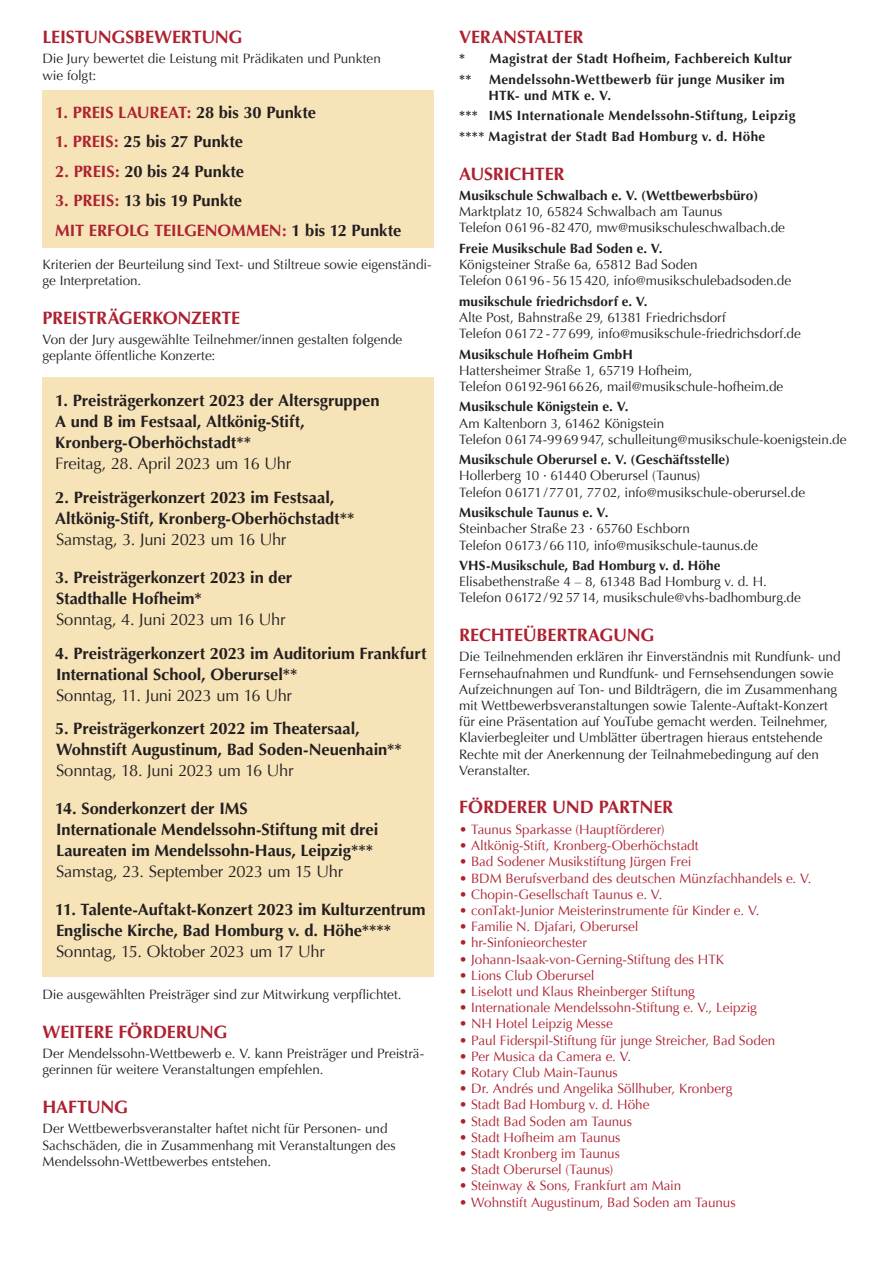
<style>
.page{position:relative;width:893px;height:1263px;background:#fff}
.page>*{position:absolute;margin:0;border:0;box-sizing:border-box;transform-origin:0 0}
.t1{font:700 18px "Optima";letter-spacing:-.01em;color:#ad2231}
.t2{font:700 16.5px/21px "Optima";letter-spacing:-.005em;color:#231f20}
.t3{font:16.5px "Optima";letter-spacing:-.02em;color:#231f20}
.t4{font:700 16.5px/29.5px "Optima";letter-spacing:-.005em;color:#ad2231}
.t5{font:13.5px/16.2px "Optima";letter-spacing:-.005em;color:#231f20}
.t6{font:13.5px "Optima";color:#ad2231}
.t7{font:700 13.5px/20.4px "Optima";letter-spacing:.015em;color:#231f20}
.s1{color:#231f20}
.s2{color:#ad2231}
</style>
<div class="page">
<div style="left:43px;top:90px;width:391px;height:158px;background:#f6e3b8"></div>
<div style="left:43px;top:377px;width:391px;height:600px;background:#f6e3b8"></div>
<h1 class="t1" style="left:43px;top:26px;width:202px">Leistungsbewertung</h1>
<p class="t5" style="left:43px;top:51px;width:340px">Die Jury bewertet die Leistung mit Prädikaten und Punkten wie folgt:</p>
<p class="t4" style="left:55px;top:97px;width:262px">1. Preis Lau reat: <span class="s1">28 bis 30 Punkte</span></p>
<p class="t2" style="left:55px;top:131px;width:189px"><span class="s2">1. Preis:</span> 25 bis 27 Punkte</p>
<p class="t2" style="left:55px;top:161px;width:190px"><span class="s2">2. Preis:</span> 20 bis 24 Punkte</p>
<p class="t4" style="left:55px;top:186px;width:348px">3. Preis: <span class="s1">13 bis 19 Punkte<br></span>Mit Erfolg teilgenommen : <span class="s1">1 bis 12 Punkte</span></p>
<p class="t5" style="left:43px;top:256px;width:391px">Kriterien der Beurteilung sind Text- und Stiltreue sowie eigenständi&shy;ge Interpretation.</p>
<h1 class="t1" style="left:43px;top:307px;width:199px">Preisträgerkonzerte</h1>
<p class="t5" style="left:43px;top:332px;width:361px">Von der Jury ausgewählte Teilnehmer/innen gestalten folgende geplante öffentliche Konzerte:</p>
<p class="t2" style="left:55px;top:390px;width:326px">1. Preisträgerkonzert 2023 der Altersgruppen<br>A und B im Festsaal, Altkönig-Stift,<br>Kronberg-Oberhöchstadt**</p>
<p class="t3" style="left:55px;top:454px;width:237px">Freitag, 28. April 2023 um 16 Uhr</p>
<p class="t2" style="left:55px;top:487px;width:301px">2. Preisträgerkonzert 2023 im Festsaal,<br>Altkönig-Stift, Kronberg-Oberhöchstadt**</p>
<p class="t3" style="left:56px;top:530px;width:232px">Samstag, 3. Juni 2023 um 16 Uhr</p>
<p class="t2" style="left:55px;top:567px;width:239px">3. Preisträgerkonzert 2023 in der<br>Stadthalle H ofheim*</p>
<p class="t3" style="left:56px;top:610px;width:231px">Sonntag, 4. Juni 2023 um 16 Uhr</p>
<p class="t2" style="left:43px;top:643px;width:385px;text-indent:13px">4. Preisträgerkonzert 2023 im Auditorium Frankfurt<br>I nternational School, Oberursel**</p>
<p class="t3" style="left:56px;top:685px;width:237px">Sonntag, 11. Juni 2023 um 16 Uhr</p>
<p class="t2" style="left:43px;top:718px;width:361px;text-indent:13px">5. Preisträgerkonzert 2022 im Theatersaal,<br>Wohnstift Augustinum, Bad Soden-Neuenhain**</p>
<p class="t3" style="left:56px;top:761px;width:239px">Sonntag, 18. Juni 2023 um 16 Uhr</p>
<p class="t2" style="left:43px;top:798px;width:337px;text-indent:13px">14. Sonderkonzert der IMS<br>I nternationale Mendelssohn-Stiftung mit drei<br>Laureaten im Mendelssohn-Haus, Leipzig***</p>
<p class="t3" style="left:56px;top:862px;width:289px">Samstag, 23. September 2023 um 15 Uhr</p>
<p class="t2" style="left:43px;top:899px;width:384px;text-indent:13px">11. Talente-Auftakt-Konzert 2023 im Kulturzentrum<br>Englische Kirche, Bad H omburg v. d. H öhe****</p>
<p class="t3" style="left:56px;top:942px;width:270px">Sonntag, 15. Oktober 2023 um 17 Uhr</p>
<p class="t5" style="left:43px;top:986px;width:361px">Die ausgewählten Preisträger sind zur Mitwirkung verpflichtet.</p>
<h1 class="t1" style="left:43px;top:1021px;width:186px">Weitere Förderung</h1>
<p class="t5" style="left:43px;top:1046px;width:383px">Der Mendelssohn-Wettbewerb e. V. kann Preisträger und Preisträ&shy;gerinnen für weitere Veranstaltungen empfehlen.</p>
<h1 class="t1" style="left:43px;top:1096px;width:87px">Haftung</h1>
<p class="t5" style="left:43px;top:1121px;width:355px">Der Wettbewerbsveranstalter haftet nicht für Personen- und<br>Sachschäden, die in Zusammenhang mit Veranstaltungen des<br>Mendelssohn-Wettbewerbes entstehen.</p>
<h1 class="t1" style="left:459px;top:26px;width:126px">Veranstalter</h1>
<p class="t7" style="left:459px;top:49px;width:334px">* Magistrat der Stadt H ofheim, Fachbereich Kultur **</p>
<p class="t7" style="left:488px;top:71px;width:298px;line-height:16.2px">Mendelssohn-Wettbewerb für junge Musiker im<br>HTK- und MTK e. V.</p>
<p class="t7" style="left:459px;top:106px;width:338px">*** IMS I nternationale Mendelssohn-Stiftung, Leipzig **** Magistrat der Stadt Bad H omburg v. d. H öhe</p>
<h1 class="t1" style="left:459px;top:163px;width:12px">Aus</h1>
<h1 class="t1" style="left:493px;top:163px;width:73px">richter</h1>
<p class="t7" style="left:459px;top:185px;width:300px">Musikschule Schwalbach e. V. (Wettbewerbsbüro)</p>
<p class="t5" style="left:459px;top:204px;width:327px">Marktplatz 10, 65824 Schwalbach am Taunus<br>Telefon 06196-82470, mw@musikschuleschwalbach.de</p>
<p class="t7" style="left:459px;top:238px;width:205px">Freie Musikschule Bad Soden e. V.</p>
<p class="t5" style="left:459px;top:257px;width:333px">Königsteiner Straße 6a, 65812 Bad Soden<br>Telefon 06196-5615420, info@musikschulebadsoden.de</p>
<p class="t7" style="left:459px;top:291px;width:190px">musikschule friedrichsdorf e. V.</p>
<p class="t5" style="left:459px;top:309px;width:343px">Alte Post, Bahnstraße 29, 61381 Friedrichsdorf<br>Telefon 06172-77699, info@musikschule-friedrichsdorf.de</p>
<p class="t7" style="left:459px;top:344px;width:173px">Musikschule Hofheim GmbH</p>
<p class="t5" style="left:459px;top:362px;width:326px">Hattersheimer Straße 1, 65719 Hofheim,<br>Telefon 06192-9616626, mail@musikschule-hofheim.de</p>
<p class="t7" style="left:459px;top:397px;width:171px">Musikschule Königstein e. V.</p>
<p class="t5" style="left:459px;top:415px;width:389px">Am Kaltenborn 3, 61462 Königstein<br>Telefon 06174-9969 947, schulleitung@musikschule-koenigstein.de</p>
<p class="t7" style="left:459px;top:450px;width:272px">Musikschule Oberursel e. V. (Geschäftsstelle)</p>
<p class="t5" style="left:459px;top:468px;width:347px">Hollerberg 10 · 61440 Oberursel (Taunus)<br>Telefon 06171/7701, 7702, info@musikschule-oberursel.de</p>
<p class="t7" style="left:459px;top:502px;width:151px">Musikschule Taunus e. V.</p>
<p class="t5" style="left:459px;top:521px;width:300px">Steinbacher Straße 23 · 65760 Eschborn<br>Telefon 06173/66110, info@musikschule-taunus.de</p>
<p class="t7" style="left:459px;top:555px;width:263px">VH S-Musikschule, Bad Homburg v. d. Höhe</p>
<p class="t5" style="left:459px;top:574px;width:343px">Elisabethenstraße 4 – 8, 61348 Bad Homburg v. d. H.<br>Telefon 06172/925714, musikschule@vhs-badhomburg.de</p>
<h1 class="t1" style="left:459px;top:624px;width:197px">Rechteübertragung</h1>
<p class="t5" style="left:459px;top:649px;width:383px">Die Teilnehmenden erklären ihr Einverständnis mit Rundfunk- und Fernsehaufnahmen und Rundfunk- und Fernsehsendungen sowie Aufzeichnungen auf Ton- und Bildträgern, die im Zusammenhang mit Wettbewerbsveranstaltungen sowie Talente-Auftakt-Konzert für eine Präsentation auf YouTube gemacht werden. Teilnehmer, Klavierbegleiter und Umblätter übertragen hieraus entstehende Rechte mit der Anerkennung der Teilnahmebedingung auf den Veranstalter.</p>
<h1 class="t1" style="left:459px;top:797px;width:108px">Förderer und</h1>
<h1 class="t1" style="left:599px;top:797px;width:76px">Partn er</h1>
<p class="t6" style="left:459px;top:821px;width:207px">• Taunus Sparkasse (Hauptförderer)</p>
<p class="t6" style="left:459px;top:838px;width:241px">• Altkönig-Stift, Kronberg-Oberhöchstadt</p>
<p class="t6" style="left:459px;top:854px;width:234px">• Bad Sodener Musikstiftung Jürgen Frei</p>
<p class="t6" style="left:459px;top:870px;width:354px">• BDM Berufsverband des deutschen Münzfachhandels e. V.</p>
<p class="t6" style="left:459px;top:886px;width:205px">• Chopin-Gesellschaft Taunus e. V.</p>
<p class="t6" style="left:459px;top:902px;width:302px">• conTakt-Junior Meisterinstrumente für Kinder e. V.</p>
<p class="t6" style="left:459px;top:919px;width:181px">• Familie N. Djafari, Oberursel</p>
<p class="t6" style="left:459px;top:935px;width:129px">• hr-Sinfonieorchester</p>
<p class="t6" style="left:459px;top:951px;width:266px">• Johann-Isaak-von-Gerning-Stiftung des HTK</p>
<p class="t6" style="left:459px;top:967px;width:137px">• Lions Club Oberursel</p>
<p class="t6" style="left:459px;top:983px;width:237px">• Liselott und Klaus Rheinberger Stiftung</p>
<p class="t6" style="left:459px;top:1000px;width:299px">• Internationale Mendelssohn-Stiftung e. V., Leipzig</p>
<p class="t6" style="left:459px;top:1016px;width:155px">• NH Hotel Leipzig Messe</p>
<p class="t6" style="left:459px;top:1032px;width:318px">• Paul Fiderspil-Stiftung für junge Streicher, Bad Soden</p>
<p class="t6" style="left:459px;top:1048px;width:174px">• Per Musica da Camera e. V.</p>
<p class="t6" style="left:459px;top:1064px;width:160px">• Rotary Club Main-Taunus</p>
<p class="t6" style="left:459px;top:1081px;width:275px">• Dr. Andrés und Angelika Söllhuber, Kronberg</p>
<p class="t6" style="left:459px;top:1097px;width:192px">• Stadt Bad Homburg v. d. Höhe</p>
<p class="t6" style="left:459px;top:1113px;width:174px">• Stadt Bad Soden am Taunus</p>
<p class="t6" style="left:459px;top:1129px;width:163px">• Stadt Hofheim am Taunus</p>
<p class="t6" style="left:459px;top:1145px;width:162px">• Stadt Kronberg im Taunus</p>
<p class="t6" style="left:459px;top:1162px;width:156px">• Stadt Oberursel (Taunus)</p>
<p class="t6" style="left:459px;top:1178px;width:224px">• Steinway &amp; Sons, Frankfurt am Main</p>
<p class="t6" style="left:459px;top:1194px;width:278px">• Wohnstift Augustinum, Bad Soden am Taunus</p>
</div>
